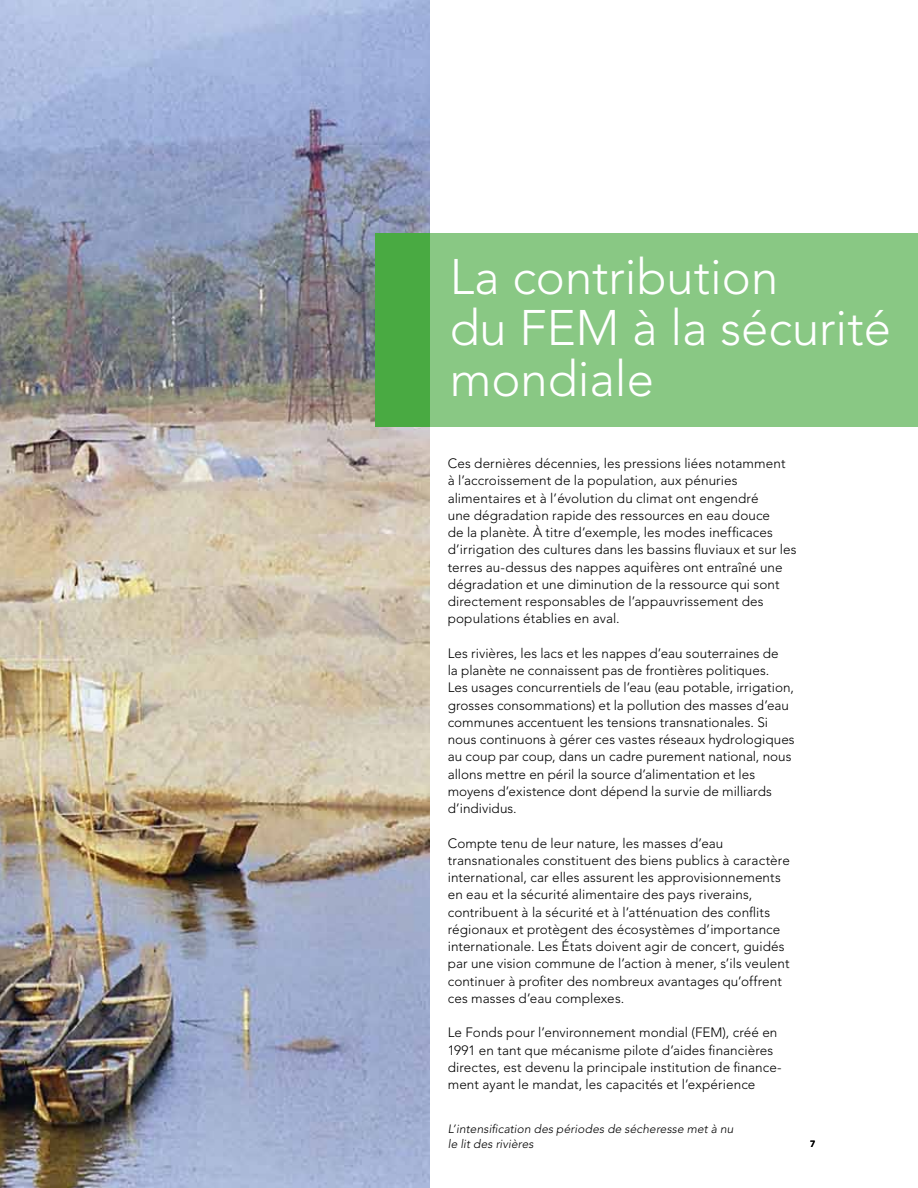
<style>
.page{position:relative;width:918px;height:1188px;background:#fff}
.page>*{position:absolute;margin:0;border:0;box-sizing:border-box;transform-origin:0 0}
.t1{font:300 49.5px/51px "Avenir";color:#fff}
.t2{font:300 13.5px/17.2px "Avenir";letter-spacing:.005em;color:#000}
.t3{font:italic 300 12px/14.4px "Avenir";letter-spacing:.01em;color:#000}
.t4{font:800 9px "Avenir";color:#000}
</style>
<div class="page">
<img style="left:0;top:0;width:430px;height:1188px">
<div style="left:430px;top:233px;width:488px;height:194px;background:#89c884"></div>
<div style="left:375px;top:233px;width:55px;height:194px;background:#49aa42"></div>
<h1 class="t1" style="left:450px;top:251px;width:443px">La contribution<br>du FEM à la sécurité mondiale</h1>
<p class="t2" style="left:448px;top:455px;width:350px">Ces dernières décennies, les pressions liées notamment<br>à l’accroissement de la population, aux pénuries alimentaires et à l’évolution du climat ont engendré<br>une dégradation rapide des ressources en eau douce<br>de la planète. À titre d’exemple, les modes inefficaces d’irrigation des cultures dans les bassins fluviaux et sur les terres au-dessus des nappes aquifères ont entraîné une dégradation et une diminution de la ressource qui sont directement responsables de l’appauvrissement des populations établies en aval.</p>
<p class="t2" style="left:448px;top:644px;width:348px">Les rivières, les lacs et les nappes d’eau souterraines de<br>la planète ne connaissent pas de frontières politiques.<br>Les usages concurrentiels de l’eau (eau potable, irrigation, grosses consommations) et la pollution des masses d’eau communes accentuent les tensions transnationales. Si nous continuons à gérer ces vastes réseaux hydrologiques au coup par coup, dans un cadre purement national, nous allons mettre en péril la source d’alimentation et les moyens d’existence dont dépend la survie de milliards d’individus.</p>
<p class="t2" style="left:448px;top:834px;width:344px">Compte tenu de leur nature, les masses d’eau transnationales constituent des biens publics à caractère international, car elles assurent les approvisionnements en eau et la sécurité alimentaire des pays riverains, contribuent à la sécurité et à l’atténuation des conflits régionaux et protègent des écosystèmes d’importance internationale. Les États doivent agir de concert, guidés par une vision commune de l’action à mener, s’ils veulent continuer à profiter des nombreux avantages qu’offrent ces masses d’eau complexes.</p>
<p class="t2" style="left:448px;top:1024px;width:336px">Le Fonds pour l’environnement mondial (FEM), créé en 1991 en tant que mécanisme pilote d’aides financières directes, est devenu la principale institution de finance&shy;ment ayant le mandat, les capacités et l’expérience</p>
<p class="t3" style="left:448px;top:1122px;width:287px">L’intensification des périodes de sécheresse met à nu le lit des rivières</p>
<p class="t4" style="left:810px;top:1139px;width:7px">7</p>
</div>
